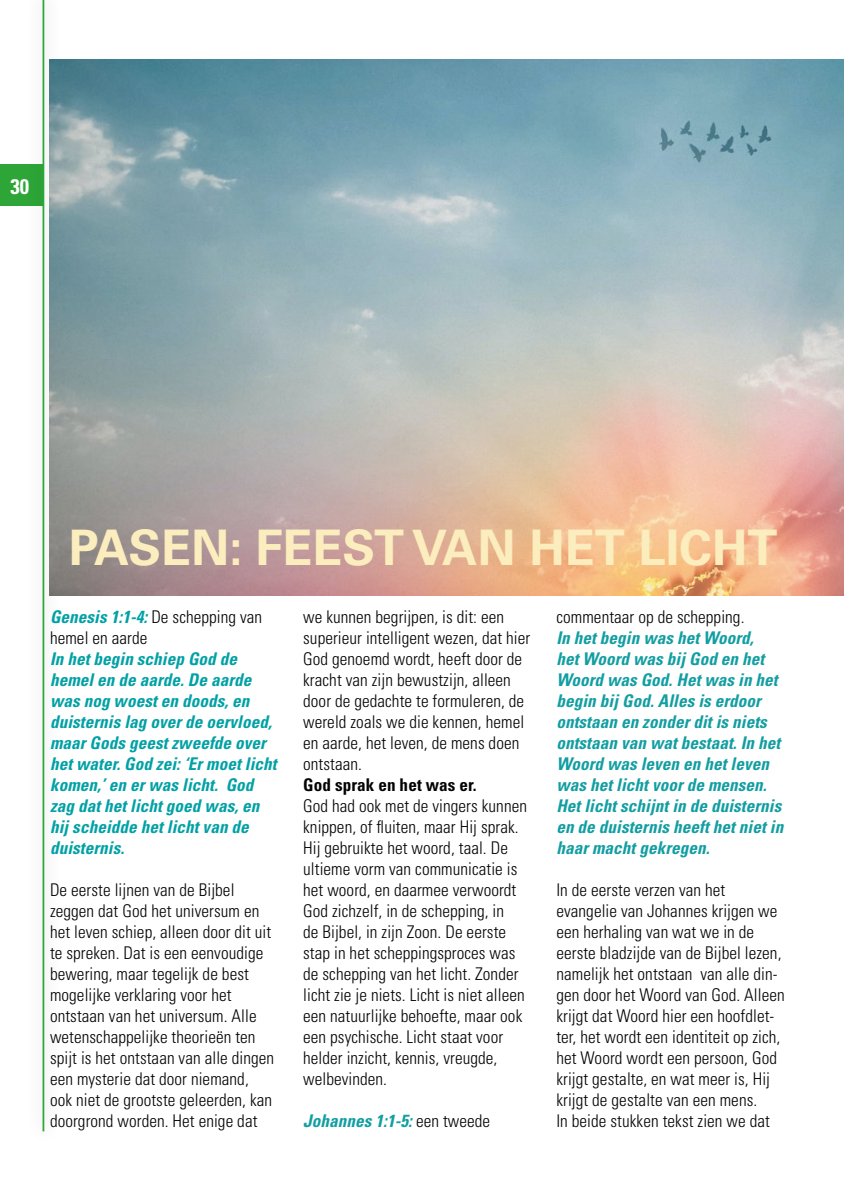
<style>
.page{position:relative;width:844px;height:1191px;background:#fff}
.page>*{position:absolute;margin:0;border:0;box-sizing:border-box;transform-origin:0 0}
.t1{font:700 49px "Univers LT Std";color:#fbedbd}
.t2{font:700 condensed 21px "Univers LT Std";color:#fff}
.t3{font:300 condensed 17.5px/21px "Univers LT Std";letter-spacing:.005em;color:#020304}
.t4{font:italic 700 condensed 17.5px/21px "Univers LT Std";letter-spacing:.005em;color:#129ea2}
.t5{font:italic 700 condensed 17.5px/21px "Univers LT Std";letter-spacing:.005em;color:#00a1a5}
.t6{font:700 condensed 17.5px "Univers LT Std";letter-spacing:.005em;color:#020304}
.s1{font-weight:700;font-style:italic;color:#00a1a5}
.s2{font-weight:300;font-style:normal;color:#020304}
</style>
<div class="page">
<div style="left:0;top:164px;width:43px;height:42px;background:#2da637"></div>
<div style="left:26px;top:0;width:35px;height:1145px;background:#1d1d1b;opacity:.38"></div>
<hr style="left:43px;top:0;width:1px;height:1131px;background:#2da637">
<img style="left:49px;top:60px;width:794px;height:535px">
<p class="t2" style="left:10px;top:174px;width:20px">30</p>
<h1 class="t1" style="left:69px;top:519px;width:709px">PASEN: FEEST VAN HET LICHT</h1>
<p class="t3" style="left:50px;top:606px;width:214px"><span class="s1">Genesis 1:1-4:</span> De schepping van hemel en aarde</p>
<p class="t5" style="left:50px;top:648px;width:228px">In het begin schiep God de hemel en de aarde. De aarde was nog woest en doods, en duisternis lag over de oervloed, maar Gods geest zweefde over het water. God zei: ‘Er moet licht komen,’ en er was licht. God zag dat het licht goed was, en hij scheidde het licht van de duisternis.</p>
<p class="t3" style="left:50px;top:879px;width:225px">De eerste lijnen van de Bijbel zeggen dat God het universum en het leven schiep, alleen door dit uit te spreken. Dat is een eenvoudige bewering, maar tegelijk de best mogelijke verklaring voor het ontstaan van het universum. Alle wetenschappelijke theorieën ten spijt is het ontstaan van alle dingen een mysterie dat door niemand, ook niet de grootste geleerden, kan doorgrond worden. Het enige dat</p>
<p class="t3" style="left:303px;top:606px;width:228px">we kunnen begrijpen, is dit: een superieur intelligent wezen, dat hier<br>God genoemd wordt, heeft door de kracht van zijn bewustzijn, alleen door de gedachte te formuleren, de wereld zoals we die kennen, hemel en aarde, het leven, de mens doen ontstaan.</p>
<p class="t6" style="left:303px;top:774px;width:175px">God sprak en het was er.</p>
<p class="t3" style="left:303px;top:795px;width:225px">God had ook met de vingers kunnen knippen, of fluiten, maar Hij sprak.<br>Hij gebruikte het woord, taal. De ultieme vorm van communicatie is het woord, en daarmee verwoordt<br>God zichzelf, in de schepping, in<br>de Bijbel, in zijn Zoon. De eerste stap in het scheppingsproces was de schepping van het licht. Zonder licht zie je niets. Licht is niet alleen een natuurlijke behoefte, maar ook een psychische. Licht staat voor helder inzicht, kennis, vreugde, welbevinden.</p>
<p class="t4" style="left:303px;top:1110px;width:188px">Johannes 1:1-5: <span class="s2">een tweede</span></p>
<p class="t3" style="left:556px;top:606px;width:189px">commentaar op de schepping.</p>
<p class="t4" style="left:556px;top:627px;width:228px">In het begin was het Woord,<br>het Woord was bij God en het<br>Woord was God. Het was in het begin bij God. Alles is erdoor ontstaan en zonder dit is niets ontstaan van wat bestaat. In het<br>Woord was leven en het leven was het licht voor de mensen.<br>Het licht schijnt in de duisternis en de duisternis heeft het niet in haar macht gekregen.</p>
<p class="t3" style="left:556px;top:879px;width:230px">In de eerste verzen van het evangelie van Johannes krijgen we een herhaling van wat we in de eerste bladzijde van de Bijbel lezen, namelijk het ontstaan van alle din&shy;gen door het Woord van God. Alleen krijgt dat Woord hier een hoofdlet&shy;ter, het wordt een identiteit op zich, het Woord wordt een persoon, God krijgt gestalte, en wat meer is, Hij krijgt de gestalte van een mens.<br>In beide stukken tekst zien we dat</p>
</div>
